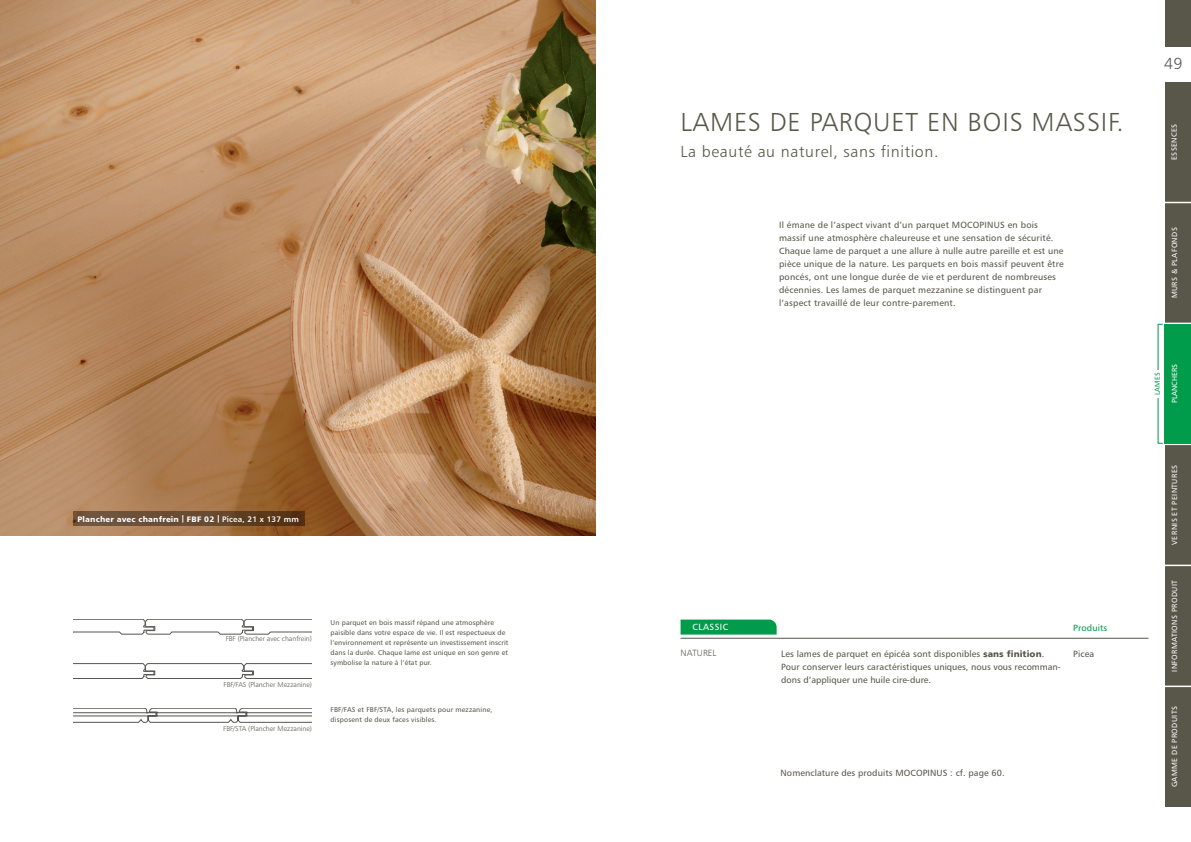
<style>
.page{position:relative;width:1191px;height:842px;background:#fff}
.page>*{position:absolute;margin:0;border:0;box-sizing:border-box;transform-origin:0 0}
.t1{font:26px "Humanist 777 BT Light B";letter-spacing:.03em;color:#58574a}
.t2{font:16px "Humanist 777 BT Light B";letter-spacing:.04em;color:#58574a}
.t3{font:16px "Humanist 777 BT Light B";color:#57585a}
.t4{font:9px/13px "Humanist 777 BT Roman B";letter-spacing:.02em;color:#58574a}
.t5{font:9px "Humanist 777 BT Roman B";letter-spacing:.01em;color:#009c4b}
.t6{font:9px "Humanist 777 BT Roman B";letter-spacing:.05em;color:#fff}
.t7{font:9px "Humanist 777 BT Light B";letter-spacing:.01em;color:#58574a}
.t8{font:8px "Humanist 777 BT Black B";letter-spacing:.02em;color:#fff}
.t9{font:7.5px "Humanist 777 BT Roman B";letter-spacing:.05em;color:#fff}
.t10{font:7.4px "Humanist 777 BT Roman B";color:#fff}
.t11{font:7px/10px "Humanist 777 BT Roman B";letter-spacing:.01em;color:#58574a}
.t12{font:7px "Humanist 777 BT Light B";color:#58574a}
.t13{font:7px "Humanist 777 BT Roman B";letter-spacing:.04em;color:#009c4b}
.s1{font-family:"Humanist 777 BT Bold B"}
.s2{font-family:"Humanist 777 BT Black B"}
</style>
<div class="page">
<div style="left:1164px;top:0;width:27px;height:47px;background:#58574a"></div>
<div style="left:1164px;top:82px;width:27px;height:724px;background:#58574a"></div>
<svg style="left:1164px;top:202px;width:27px;height:1px"></svg>
<svg style="left:1164px;top:323px;width:27px;height:1px"></svg>
<svg style="left:1164px;top:444px;width:27px;height:1px"></svg>
<svg style="left:1164px;top:565px;width:27px;height:1px"></svg>
<svg style="left:1164px;top:686px;width:27px;height:1px"></svg>
<img style="left:0;top:0;width:595px;height:536px">
<svg style="left:74px;top:619px;width:237px;height:15px"></svg>
<svg style="left:74px;top:663px;width:237px;height:16px"></svg>
<svg style="left:74px;top:708px;width:237px;height:14px"></svg>
<svg style="left:680px;top:619px;width:96px;height:16px;background:#12a357"></svg>
<hr style="left:680px;top:638px;width:468px;height:1px;background:#58574a">
<div style="left:1164px;top:324px;width:27px;height:119px;background:#009c4b"></div>
<svg style="left:74px;top:511px;width:231px;height:15px;background:#65462b"></svg>
<div style="left:78px;top:516px;width:221px;height:8px;background:#231f20;opacity:.47"></div>
<p class="t8" style="left:77px;top:514px;width:223px">Plancher avec chanfrein FBF 02 <span class="s1">Picea, 21 x 137 mm</span></p>
<p class="t12" style="left:226px;top:634px;width:88px">FBF (Plancher avec chanfrein)</p>
<p class="t12" style="left:223px;top:680px;width:90px">FBF/FAS (Plancher Mezzanine)</p>
<p class="t12" style="left:223px;top:725px;width:90px">FBF/STA (Plancher Mezzanine)</p>
<p class="t11" style="left:331px;top:618px;width:179px">Un parquet en bois massif répand une atmosphère paisible dans votre espace de vie. Il est respectueux de l‘environnement et représente un investissement inscrit dans la durée. Chaque lame est unique en son genre et symbolise la nature à l’état pur.</p>
<p class="t11" style="left:331px;top:704px;width:163px">FBF/FAS et FBF/STA, les parquets pour mezzanine, disposent de deux faces visibles.</p>
<h1 class="t1" style="left:680px;top:106px;width:445px">LAMES DE PARQUET EN BOIS MASSIF.</h1>
<h2 class="t2" style="left:680px;top:142px;width:259px">La beauté au naturel, sans finition.</h2>
<p class="t4" style="left:779px;top:219px;width:286px">Il émane de l’aspect vivant d’un parquet MOCOPINUS en bois massif une atmosphère chaleureuse et une sensation de sécurité.<br>Chaque lame de parquet a une allure à nulle autre pareille et est une pièce unique de la nature. Les parquets en bois massif peuvent être poncés, ont une longue durée de vie et perdurent de nombreuses décennies. Les lames de parquet mezzanine se distinguent par l’aspect travaillé de leur contre-parement.</p>
<p class="t6" style="left:692px;top:621px;width:37px">CLASSIC</p>
<p class="t7" style="left:680px;top:648px;width:37px">NATUREL</p>
<p class="t5" style="left:1073px;top:622px;width:35px">Produits</p>
<p class="t4" style="left:781px;top:647px;width:281px">Les lames de parquet en épicéa sont disponibles <span class="s2">sans finition</span>.<br>Pour conserver leurs caractéristiques uniques, nous vous recomman&shy;dons d’appliquer une huile cire-dure.</p>
<p class="t4" style="left:1073px;top:647px;width:22px">Picea</p>
<p class="t4" style="left:780px;top:766px;width:225px">Nomenclature des produits MOCOPINUS : cf. page 60.</p>
<h2 class="t3" style="left:1164px;top:54px;width:20px">49</h2>
<p class="t9" style="left:1169px;top:160px;width:38px;rotate:-90deg">ESSENCES</p>
<p class="t9" style="left:1169px;top:298px;width:72px;rotate:-90deg">MURS &amp; PLAFONDS</p>
<p class="t13" style="left:1153px;top:395px;width:24px;rotate:-90deg">LAMES</p>
<p class="t10" style="left:1169px;top:403px;width:41px;rotate:-90deg">PLANCHERS</p>
<p class="t9" style="left:1169px;top:545px;width:81px;rotate:-90deg">VERNIS ET PEINTURES</p>
<p class="t9" style="left:1169px;top:672px;width:93px;rotate:-90deg">INFORMATIONS PRODUIT</p>
<p class="t9" style="left:1169px;top:787px;width:83px;rotate:-90deg">GAMME DE PRODUITS</p>
</div>
